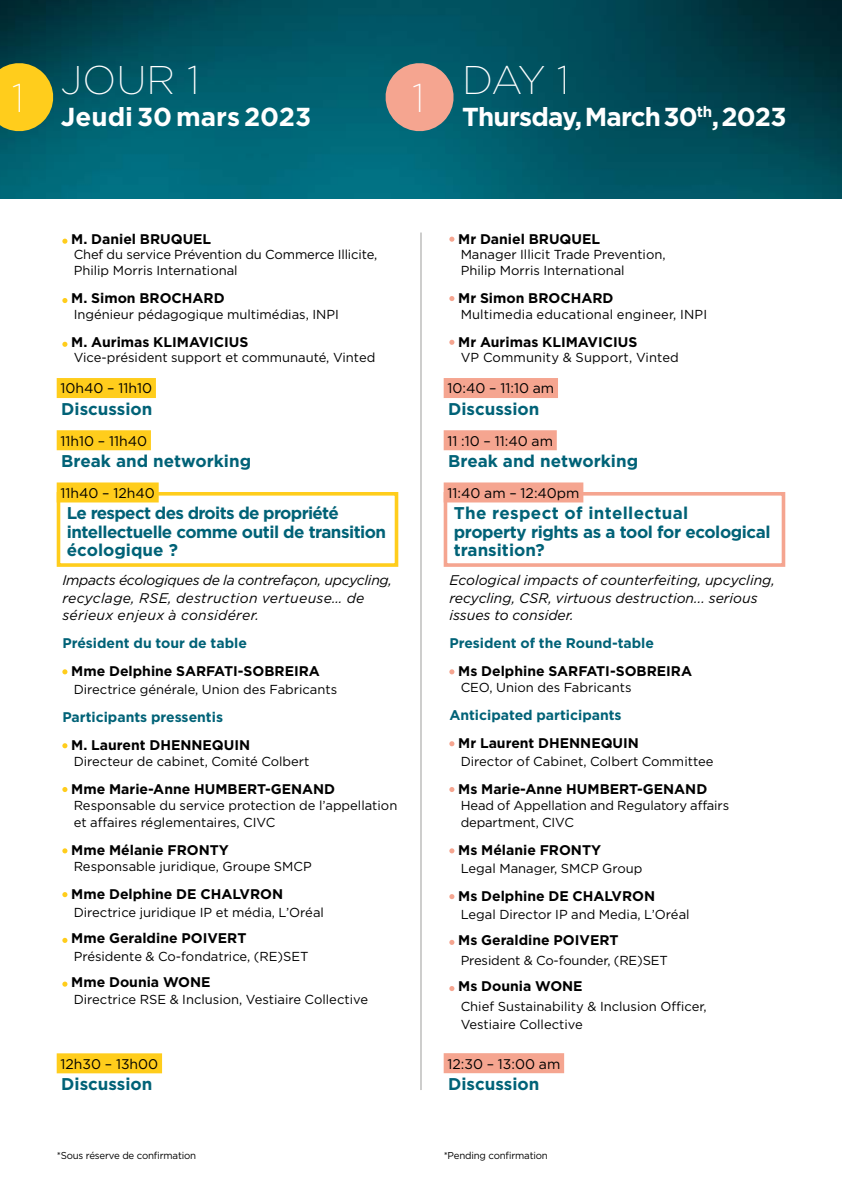
<style>
.page{position:relative;width:842px;height:1191px;background:#fff}
.page>*{position:absolute;margin:0;border:0;box-sizing:border-box;transform-origin:0 0}
.t1{font:200 40px "Gotham";color:#fff}
.t2{font:700 26px "Gotham";letter-spacing:-.03em;color:#fff}
.t3{font:700 26px "Gotham";color:#fff}
.t4{font:700 17px/18.4px "Gotham";color:#006277}
.t5{font:700 17px/18.4px "Gotham";letter-spacing:-.03em;color:#006277}
.t6{font:700 14px "Gotham";color:#000}
.t7{font:italic 14px/17.6px "Gotham";color:#000}
.t8{font:14px "Gotham";color:#000}
.t9{font:700 14px "Gotham";color:#006277}
.t10{font:13px/15.6px "Gotham";color:#000}
.t11{font:10px "Gotham";letter-spacing:-.02em;color:#000}
</style>
<div class="page">
<img style="left:0;top:0;width:842px;height:198px">
<svg style="left:0;top:60px;width:57px;height:74px;background:#b8aa2e"></svg>
<svg style="left:382px;top:60px;width:75px;height:74px;background:#a08d85"></svg>
<div style="left:57px;top:492px;width:341px;height:75px;border:4px solid #ffcd1c"></div>
<div style="left:444px;top:492px;width:341px;height:75px;border:4px solid #f5a590"></div>
<div style="left:57px;top:378px;width:99px;height:20px;background:#ffcd1c"></div>
<div style="left:57px;top:430px;width:94px;height:20px;background:#ffcd1c"></div>
<div style="left:57px;top:482px;width:102px;height:20px;background:#ffcd1c"></div>
<div style="left:57px;top:1053px;width:105px;height:20px;background:#ffcd1c"></div>
<svg style="left:62px;top:239px;width:5px;height:5px"></svg>
<svg style="left:62px;top:298px;width:5px;height:5px"></svg>
<svg style="left:62px;top:342px;width:5px;height:5px"></svg>
<svg style="left:62px;top:669px;width:5px;height:5px"></svg>
<svg style="left:62px;top:743px;width:5px;height:5px"></svg>
<svg style="left:62px;top:787px;width:5px;height:5px"></svg>
<svg style="left:62px;top:848px;width:5px;height:5px"></svg>
<svg style="left:62px;top:892px;width:5px;height:5px"></svg>
<svg style="left:62px;top:937px;width:5px;height:6px"></svg>
<svg style="left:62px;top:981px;width:5px;height:5px"></svg>
<div style="left:444px;top:378px;width:114px;height:20px;background:#f5a590"></div>
<div style="left:444px;top:430px;width:113px;height:20px;background:#f5a590"></div>
<div style="left:444px;top:482px;width:139px;height:20px;background:#f5a590"></div>
<div style="left:444px;top:1053px;width:120px;height:20px;background:#f5a590"></div>
<svg style="left:449px;top:237px;width:5px;height:5px"></svg>
<svg style="left:449px;top:296px;width:5px;height:5px"></svg>
<svg style="left:449px;top:340px;width:5px;height:5px"></svg>
<svg style="left:449px;top:669px;width:5px;height:5px"></svg>
<svg style="left:449px;top:741px;width:5px;height:5px"></svg>
<svg style="left:449px;top:787px;width:5px;height:5px"></svg>
<svg style="left:449px;top:848px;width:5px;height:5px"></svg>
<svg style="left:449px;top:894px;width:5px;height:5px"></svg>
<svg style="left:449px;top:939px;width:5px;height:6px"></svg>
<svg style="left:449px;top:986px;width:5px;height:5px"></svg>
<hr style="left:421px;top:232px;width:1px;height:858px;background:#9d9d9c">
<h1 class="t1" style="left:12px;top:73px;width:14px">1</h1>
<h1 class="t1" style="left:61px;top:55px;width:141px">JOUR 1</h1>
<h2 class="t3" style="left:61px;top:99px;width:252px">Jeudi 30 mars 2023</h2>
<h1 class="t1" style="left:412px;top:55px;width:159px">1 DAY 1</h1>
<h2 class="t2" style="left:462px;top:99px;width:326px">Thursday, March 30<sup>th</sup>, 2023</h2>
<p class="t6" style="left:71px;top:229px;width:142px">M. Daniel BRUQUEL</p>
<p class="t10" style="left:74px;top:247px;width:305px">Chef du service Prévention du Commerce Illicite,<br>Philip Morris International</p>
<p class="t6" style="left:71px;top:289px;width:155px">M. Simon BROCHARD</p>
<p class="t10" style="left:74px;top:306px;width:267px">Ingénieur pédagogique multimédias, INPI</p>
<p class="t6" style="left:71px;top:332px;width:179px">M. Aurimas KLIMAVICIUS</p>
<p class="t10" style="left:74px;top:350px;width:303px">Vice-président support et communauté, Vinted</p>
<p class="t8" style="left:60px;top:379px;width:93px">10h40 – 11h10</p>
<h3 class="t4" style="left:61px;top:399px;width:93px">Discussion</h3>
<p class="t8" style="left:60px;top:432px;width:88px">11h10 – 11h40</p>
<h3 class="t4" style="left:61px;top:451px;width:191px">Break and networking</h3>
<p class="t8" style="left:60px;top:484px;width:96px">11h40 – 12h40</p>
<h3 class="t5" style="left:67px;top:504px;width:321px">Le respect des droits de propriété intellectuelle comme outil de transition écologique ?</h3>
<p class="t7" style="left:62px;top:571px;width:331px">Impacts écologiques de la contrefaçon, upcycling, recyclage, RSE, destruction vertueuse… de sérieux enjeux à considérer.</p>
<p class="t9" style="left:62px;top:634px;width:186px">Président du tour de table</p>
<p class="t6" style="left:71px;top:662px;width:250px">Mme Delphine SARFATI-SOBREIRA</p>
<p class="t10" style="left:74px;top:681px;width:265px">Directrice générale, Union des Fabricants</p>
<p class="t9" style="left:62px;top:708px;width:162px">Participants pressentis</p>
<p class="t6" style="left:71px;top:736px;width:180px">M. Laurent DHENNEQUIN</p>
<p class="t10" style="left:74px;top:753px;width:237px">Directeur de cabinet, Comité Colbert</p>
<p class="t6" style="left:71px;top:780px;width:265px">Mme Marie-Anne HUMBERT-GENAND</p>
<p class="t10" style="left:74px;top:796px;width:325px;line-height:17.6px">Responsable du service protection de l’appellation et affaires réglementaires, CIVC</p>
<p class="t6" style="left:71px;top:841px;width:159px">Mme Mélanie FRONTY</p>
<p class="t10" style="left:74px;top:858px;width:240px">Responsable juridique, Groupe SMCP</p>
<p class="t6" style="left:71px;top:885px;width:213px">Mme Delphine DE CHALVRON</p>
<p class="t10" style="left:74px;top:904px;width:252px">Directrice juridique IP et média, L’Oréal</p>
<p class="t6" style="left:71px;top:928px;width:177px">Mme Geraldine POIVERT</p>
<p class="t10" style="left:74px;top:948px;width:236px">Présidente &amp; Co-fondatrice, (RE)SET</p>
<p class="t6" style="left:71px;top:972px;width:141px">Mme Dounia WONE</p>
<p class="t10" style="left:74px;top:991px;width:296px">Directrice RSE &amp; Inclusion, Vestiaire Collective</p>
<p class="t8" style="left:60px;top:1054px;width:99px">12h30 – 13h00</p>
<h3 class="t4" style="left:61px;top:1074px;width:93px">Discussion</h3>
<p class="t6" style="left:458px;top:229px;width:143px">Mr Daniel BRUQUEL</p>
<p class="t10" style="left:461px;top:247px;width:206px">Manager Illicit Trade Prevention,<br>Philip Morris International</p>
<p class="t6" style="left:458px;top:289px;width:157px">Mr Simon BROCHARD</p>
<p class="t10" style="left:461px;top:306px;width:248px">Multimedia educational engineer, INPI</p>
<p class="t6" style="left:458px;top:332px;width:181px">Mr Aurimas KLIMAVICIUS</p>
<p class="t10" style="left:461px;top:350px;width:220px">VP Community &amp; Support, Vinted</p>
<p class="t8" style="left:447px;top:379px;width:108px">10:40 – 11:10 am</p>
<h3 class="t4" style="left:448px;top:399px;width:93px">Discussion</h3>
<p class="t8" style="left:447px;top:432px;width:107px">11 :10 – 11:40 am</p>
<h3 class="t4" style="left:448px;top:451px;width:191px">Break and networking</h3>
<p class="t8" style="left:447px;top:484px;width:134px">11:40 am – 12:40pm</p>
<h3 class="t4" style="left:454px;top:504px;width:318px">The respect of intellectual<br>property rights as a tool for ecological transition?</h3>
<p class="t7" style="left:449px;top:571px;width:327px">Ecological impacts of counterfeiting, upcycling, recycling, CSR, virtuous destruction... serious issues to consider.</p>
<p class="t9" style="left:449px;top:634px;width:206px">President of the Round-table</p>
<p class="t6" style="left:458px;top:662px;width:235px">Ms Delphine SARFATI-SOBREIRA</p>
<p class="t10" style="left:461px;top:679px;width:172px">CEO, Union des Fabricants</p>
<p class="t9" style="left:449px;top:706px;width:174px">Anticipated participants</p>
<p class="t6" style="left:458px;top:734px;width:182px">Mr Laurent DHENNEQUIN</p>
<p class="t10" style="left:461px;top:753px;width:254px">Director of Cabinet, Colbert Committee</p>
<p class="t6" style="left:458px;top:780px;width:251px">Ms Marie-Anne HUMBERT-GENAND</p>
<p class="t10" style="left:461px;top:796px;width:270px;line-height:17.6px">Head of Appellation and Regulatory affairs department, CIVC</p>
<p class="t6" style="left:458px;top:841px;width:144px">Ms Mélanie FRONTY</p>
<p class="t10" style="left:461px;top:860px;width:183px">Legal Manager, SMCP Group</p>
<p class="t6" style="left:458px;top:887px;width:198px">Ms Delphine DE CHALVRON</p>
<p class="t10" style="left:461px;top:906px;width:230px">Legal Director IP and Media, L’Oréal</p>
<p class="t6" style="left:458px;top:930px;width:162px">Ms Geraldine POIVERT</p>
<p class="t10" style="left:461px;top:952px;width:209px">President &amp; Co-founder, (RE)SET</p>
<p class="t6" style="left:458px;top:976px;width:126px">Ms Dounia WONE</p>
<p class="t10" style="left:461px;top:997px;width:247px;line-height:18px">Chief Sustainability &amp; Inclusion Officer,<br>Vestiaire Collective</p>
<p class="t8" style="left:447px;top:1054px;width:114px">12:30 – 13:00 am</p>
<h3 class="t4" style="left:448px;top:1074px;width:93px">Discussion</h3>
<p class="t11" style="left:57px;top:1149px;width:141px">*Sous réserve de confirmation</p>
<p class="t11" style="left:444px;top:1149px;width:106px">*Pending confirmation</p>
</div>
